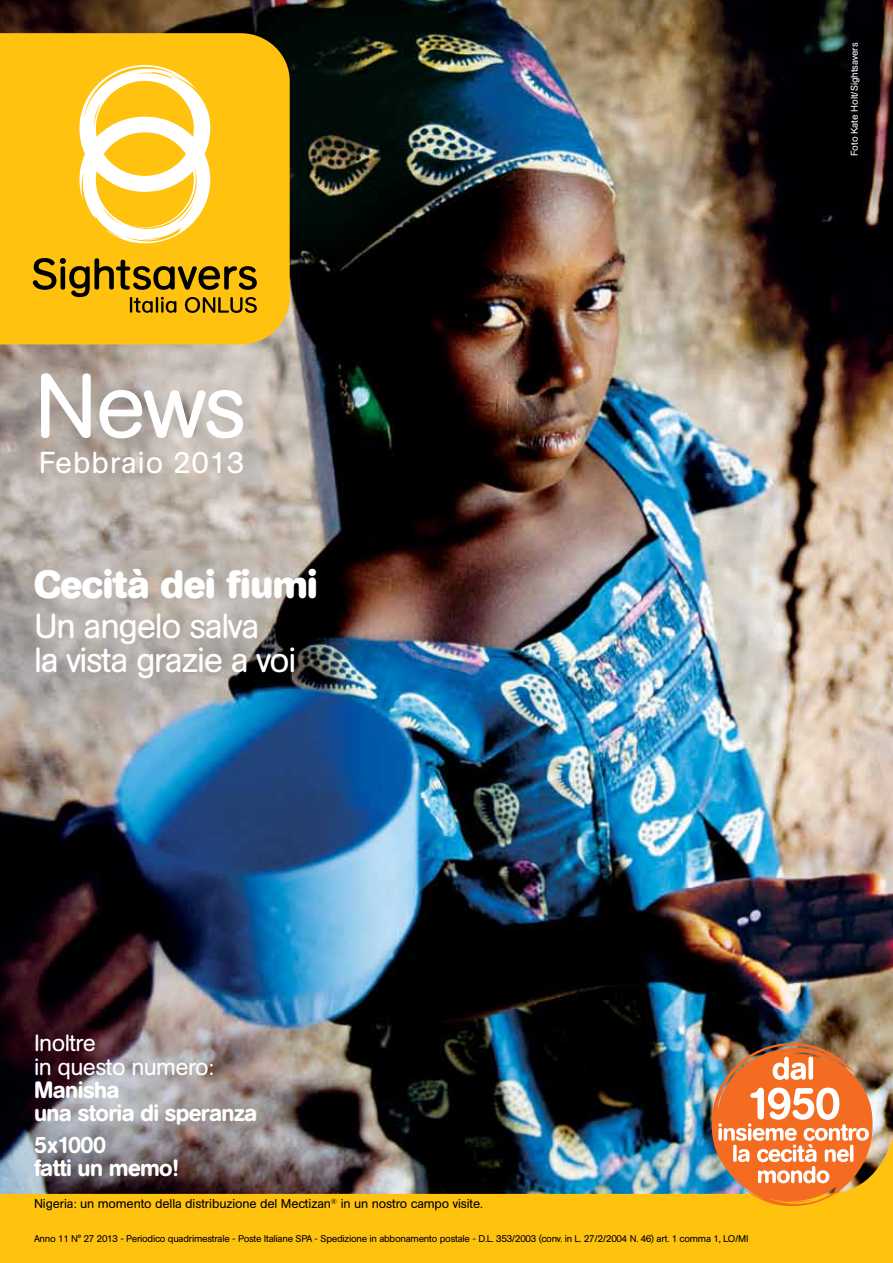
<style>
.page{position:relative;width:893px;height:1263px;background:#fff}
.page>*{position:absolute;margin:0;border:0;box-sizing:border-box;transform-origin:0 0}
.t1{font:90px "AG Book Rounded";color:#fff}
.t2{font:700 39px "AG Book Rounded";letter-spacing:-.01em;color:#fff}
.t3{font:34.5px/34.5px "AG Book Rounded";letter-spacing:-.035em;color:#fff}
.t4{font:30px "AG Book Rounded";letter-spacing:.03em;color:#fff}
.t5{font:500 23.25px/23.2px "AG Book Rounded";letter-spacing:-.025em;color:#fff}
.t6{font:23.25px/23.2px "AG Book Rounded";letter-spacing:-.025em;color:#fff}
.t7{font:12.75px "AG Book Rounded";letter-spacing:-.01em;color:#000}
.t8{font:9.75px "AG Book Rounded";letter-spacing:-.025em;color:#000}
.t9{font:9.75px "AG Book Rounded";letter-spacing:-.01em;color:#fff}
</style>
<div class="page">
<img style="left:0;top:0;width:893px;height:1119px">
<img style="left:0;top:1119px;width:893px;height:144px">
<div style="left:0;top:33px;width:290px;height:311px;background:#ffc20e"></div>
<svg style="left:79px;top:62px;width:131px;height:183px"></svg>
<svg style="left:33px;top:258px;width:224px;height:55px;background:#b98c0a"></svg>
<img style="left:712px;top:1042px;width:161px;height:165px">
<h1 class="t1" style="left:34px;top:355px;width:214px">News</h1>
<h3 class="t4" style="left:39px;top:446px;width:207px">Febbraio 2013</h3>
<h2 class="t2" style="left:34px;top:561px;width:285px">Cecità dei fiumi</h2>
<h3 class="t3" style="left:34px;top:609px;width:264px">Un angelo salva<br>la vista grazie a voi</h3>
<p class="t9" style="left:849px;top:156px;width:114px;rotate:-90deg">Foto Kate Holt/Sightsavers</p>
<h3 class="t6" style="left:34px;top:1032px;width:182px">Inoltre<br>in questo numero:</h3>
<h3 class="t5" style="left:34px;top:1078px;width:225px">Manisha<br>una storia di speranza</h3>
<h3 class="t5" style="left:34px;top:1133px;width:146px">5x1000<br>fatti un memo!</h3>
<h3 class="t7" style="left:34px;top:1197px;width:450px">Nigeria: un momento della distribuzione del Mectizan<sup>®</sup> in un nostro campo visite.</h3>
<p class="t8" style="left:34px;top:1233px;width:716px">Anno 11 N° 27 2013 - Periodico quadrimestrale - Poste Italiane SPA - Spedizione in abbonamento postale - D.L. 353/2003 (conv. in L. 27/2/2004 N. 46) art. 1 comma 1, LO/MI</p>
</div>
